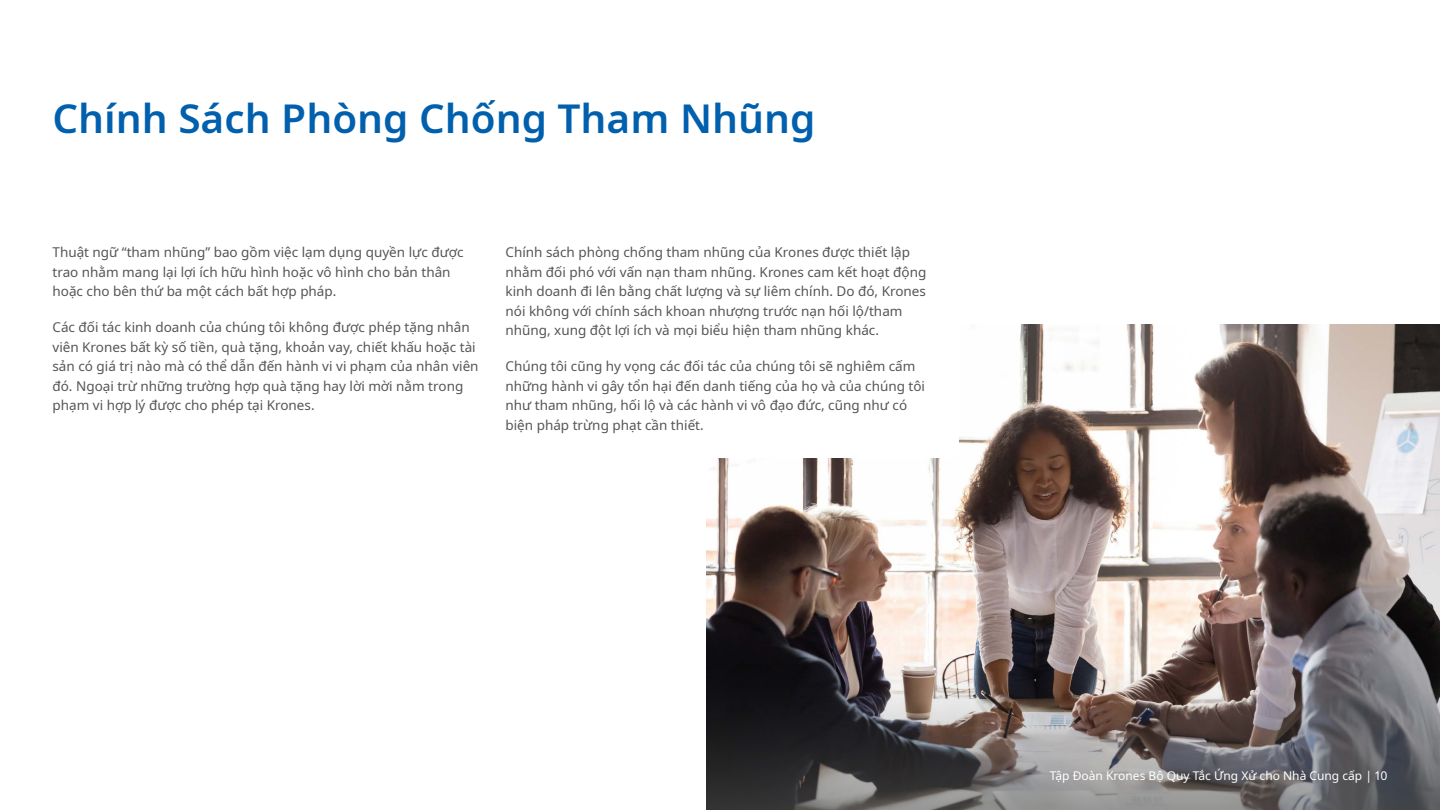
<style>
.page{position:relative;width:1440px;height:810px;background:#fff}
.page>*{position:absolute;margin:0;border:0;box-sizing:border-box;transform-origin:0 0}
.t1{font:600 40.5px "Noto Sans";color:#0060ad}
.t2{font:13.5px/19.5px "Noto Sans";color:#555}
.t3{font:12px "Noto Sans";color:#fff}
</style>
<div class="page">
<img style="left:706px;top:324px;width:734px;height:334px">
<div style="left:480px;top:216px;width:478px;height:242px;background:#fff"></div>
<svg style="left:706px;top:658px;width:734px;height:152px;background:#645f60"></svg>
<h1 class="t1" style="left:52px;top:90px;width:765px">Chính Sách Phòng Chống Tham Nhũng</h1>
<p class="t2" style="left:52px;top:243px;width:413px">Thuật ngữ “tham nhũng” bao gồm việc lạm dụng quyền lực được trao nhằm mang lại lợi ích hữu hình hoặc vô hình cho bản thân hoặc cho bên thứ ba một cách bất hợp pháp.</p>
<p class="t2" style="left:52px;top:318px;width:428px">Các đối tác kinh doanh của chúng tôi không được phép tặng nhân viên Krones bất kỳ số tiền, quà tặng, khoản vay, chiết khấu hoặc tài sản có giá trị nào mà có thể dẫn đến hành vi vi phạm của nhân viên đó. Ngoại trừ những trường hợp quà tặng hay lời mời nằm trong phạm vi hợp lý được cho phép tại Krones.</p>
<p class="t2" style="left:506px;top:243px;width:422px">Chính sách phòng chống tham nhũng của Krones được thiết lập nhằm đối phó với vấn nạn tham nhũng. Krones cam kết hoạt động kinh doanh đi lên bằng chất lượng và sự liêm chính. Do đó, Krones nói không với chính sách khoan nhượng trước nạn hối lộ/tham nhũng, xung đột lợi ích và mọi biểu hiện tham nhũng khác.</p>
<p class="t2" style="left:506px;top:357px;width:421px">Chúng tôi cũng hy vọng các đối tác của chúng tôi sẽ nghiêm cấm những hành vi gây tổn hại đến danh tiếng của họ và của chúng tôi như tham nhũng, hối lộ và các hành vi vô đạo đức, cũng như có biện pháp trừng phạt cần thiết.</p>
<p class="t3" style="left:1050px;top:767px;width:339px">Tập Đoàn Krones Bộ Quy Tắc Ứng Xử cho Nhà Cung cấp | 10</p>
</div>
